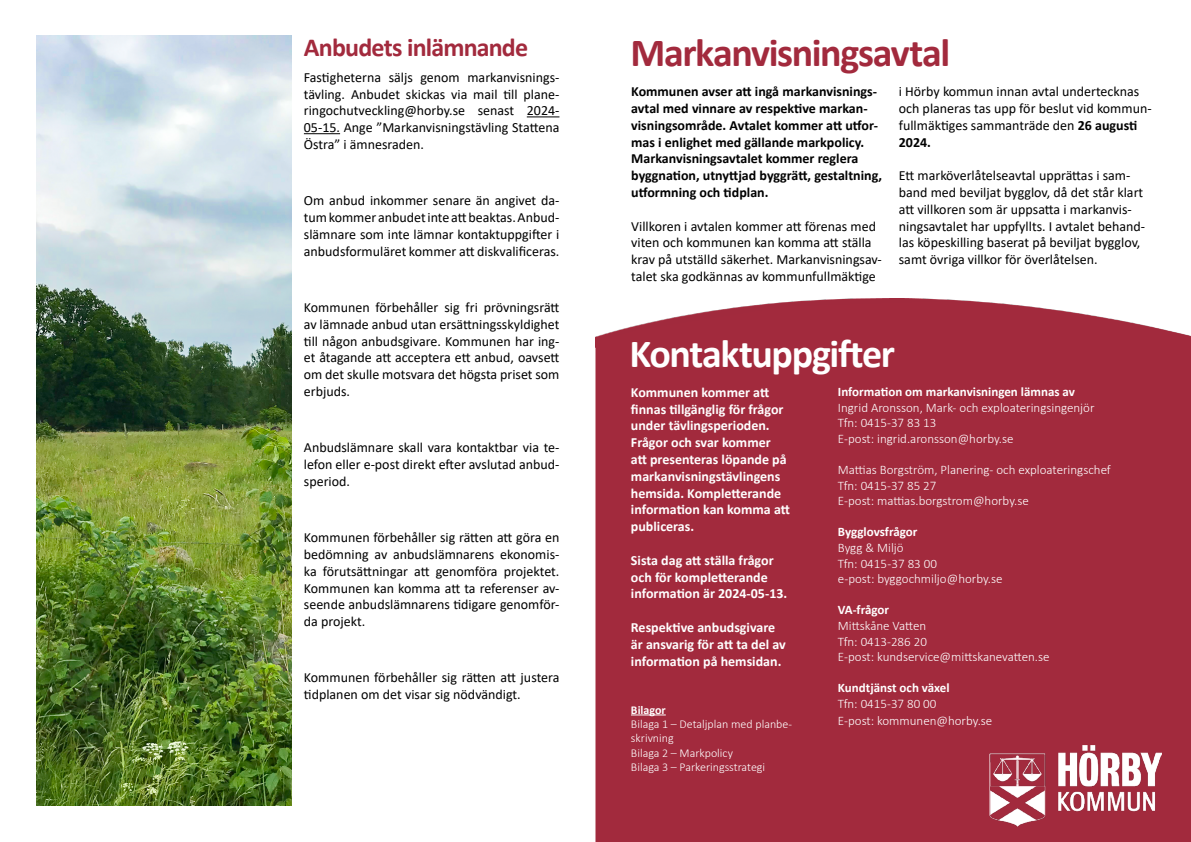
<style>
.page{position:relative;width:1191px;height:842px;background:#fff}
.page>*{position:absolute;margin:0;border:0;box-sizing:border-box;transform-origin:0 0}
.t1{font:700 40px "Calibri";letter-spacing:-.035em;color:#a22a3d}
.t2{font:700 40px "Calibri";letter-spacing:-.035em;color:#fff}
.t3{font:700 26px "Calibri";letter-spacing:-.03em;color:#a22a3d}
.t4{font:14px/16.8px "Calibri";color:#000;text-align:justify}
.t5{font:700 14px/16.8px "Calibri";color:#fff}
.t6{font:700 14px/16.8px "Calibri";color:#000}
.t7{font:300 13px/15.6px "Calibri";color:#fff}
.t8{font:700 13px "Calibri";color:#fff}
.t9{font:300 12px/14.4px "Calibri";color:#fff}
.t10{font:700 12px "Calibri";color:#fff}
.s1{font-weight:700}
</style>
<div class="page">
<div style="left:595px;top:298px;width:596px;height:544px;background:#a22a3d"></div>
<hr style="left:631px;top:714px;width:35px;height:1px;background:#fff">
<img style="left:989px;top:746px;width:172px;height:80px">
<img style="left:36px;top:36px;width:256px;height:770px">
<hr style="left:527px;top:116px;width:32px;height:1px;background:#000">
<hr style="left:304px;top:133px;width:36px;height:1px;background:#000">
<h2 class="t3" style="left:304px;top:29px;width:226px">Anbudets inlämnande</h2>
<p class="t4" style="left:304px;top:68px;width:257px">Fastigheterna säljs genom markanvisnings&shy;tävling. Anbudet skickas via mail till plane&shy;ringochutveckling@horby.se senast 2024- 05-15. Ange ”Markanvisningstävling Stattena Östra” i ämnesraden.</p>
<p class="t4" style="left:304px;top:192px;width:257px">Om anbud inkommer senare än angivet da&shy;tum kommer anbudet inte att beaktas. Anbud&shy;slämnare som inte lämnar kontaktuppgifter i anbudsformuläret kommer att diskvalificeras.</p>
<p class="t4" style="left:304px;top:298px;width:257px">Kommunen förbehåller sig fri prövningsrätt av lämnade anbud utan ersättningsskyldighet till någon anbudsgivare. Kommunen har ing&shy;et åtagande att acceptera ett anbud, oavsett om det skulle motsvara det högsta priset som erbjuds.</p>
<p class="t4" style="left:304px;top:439px;width:257px">Anbudslämnare skall vara kontaktbar via te&shy;lefon eller e-post direkt efter avslutad anbud&shy;speriod.</p>
<p class="t4" style="left:304px;top:529px;width:257px">Kommunen förbehåller sig rätten att göra en bedömning av anbudslämnarens ekonomis&shy;ka förutsättningar att genomföra projektet.<br>Kommunen kan komma att ta referenser av&shy;seende anbudslämnarens tidigare genomför&shy;da projekt.</p>
<p class="t4" style="left:304px;top:669px;width:257px">Kommunen förbehåller sig rätten att justera tidplanen om det visar sig nödvändigt.</p>
<h1 class="t1" style="left:630px;top:24px;width:321px">Markanvisningsavtal</h1>
<p class="t6" style="left:631px;top:83px;width:252px">Kommunen avser att ingå markanvisnings&shy;avtal med vinnare av respektive markan&shy;visningsområde. Avtalet kommer att utfor&shy;mas i enlighet med gällande markpolicy.<br>Markanvisningsavtalet kommer reglera byggnation, utnyttjad byggrätt, gestaltning, utformning och tidplan.</p>
<p class="t4" style="left:631px;top:217px;width:252px;text-align:left">Villkoren i avtalen kommer att förenas med viten och kommunen kan komma att ställa krav på utställd säkerhet. Markanvisningsav&shy;talet ska godkännas av kommunfullmäktige</p>
<p class="t4" style="left:898px;top:83px;width:254px;text-align:left">i Hörby kommun innan avtal undertecknas och planeras tas upp för beslut vid kommun&shy;fullmäktiges sammanträde den <span class="s1">26 augusti<br>2024.</span></p>
<p class="t4" style="left:898px;top:167px;width:248px;text-align:left">Ett marköverlåtelseavtal upprättas i sam&shy;band med beviljat bygglov, då det står klart att villkoren som är uppsatta i markanvis&shy;ningsavtalet har uppfyllts. I avtalet behand&shy;las köpeskilling baserat på beviljat bygglov, samt övriga villkor för överlåtelsen.</p>
<h1 class="t2" style="left:629px;top:325px;width:267px">Kontaktuppgifter</h1>
<p class="t8" style="left:838px;top:382px;width:238px">Information om markanvisningen lämnas av</p>
<p class="t7" style="left:838px;top:399px;width:258px">Ingrid Aronsson, Mark- och exploateringsingenjör<br>Tfn: 0415-37 83 13<br>E-post: ingrid.aronsson@horby.se</p>
<p class="t7" style="left:838px;top:462px;width:274px">Mattias Borgström, Planering- och exploateringschef<br>Tfn: 0415-37 85 27<br>E-post: mattias.borgstrom@horby.se</p>
<p class="t8" style="left:838px;top:523px;width:81px">Bygglovsfrågor</p>
<p class="t7" style="left:838px;top:540px;width:166px">Bygg &amp; Miljö<br>Tfn: 0415 -37 83 00<br>e-post: byggochmiljo@horby.se</p>
<p class="t8" style="left:838px;top:601px;width:53px">VA-frågor</p>
<p class="t7" style="left:838px;top:618px;width:213px">Mittskåne Vatten<br>Tfn: 0413-286 20<br>E-post: kundservice@mittskanevatten.se</p>
<p class="t8" style="left:838px;top:679px;width:113px">Kundtjänst och växel</p>
<p class="t7" style="left:838px;top:695px;width:156px;line-height:16.8px">Tfn: 0415-37 80 00<br>E-post: kommunen@horby.se</p>
<p class="t5" style="left:631px;top:383px;width:160px">Kommunen kommer att finnas tillgänglig för frågor under tävlingsperioden.<br>Frågor och svar kommer att presenteras löpande på markanvisningstävlingens hemsida. Kompletterande information kan komma att publiceras.</p>
<p class="t5" style="left:631px;top:551px;width:158px">Sista dag att ställa frågor och för kompletterande information är 2024-05-13.</p>
<p class="t5" style="left:631px;top:619px;width:156px">Respektive anbudsgivare är ansvarig för att ta del av information på hemsidan.</p>
<p class="t10" style="left:631px;top:701px;width:36px">Bilagor</p>
<p class="t9" style="left:631px;top:717px;width:163px">Bilaga 1 – Detaljplan med planbe&shy;skrivning<br>Bilaga 2 – Markpolicy<br>Bilaga 3 – Parkeringsstrategi</p>
</div>
